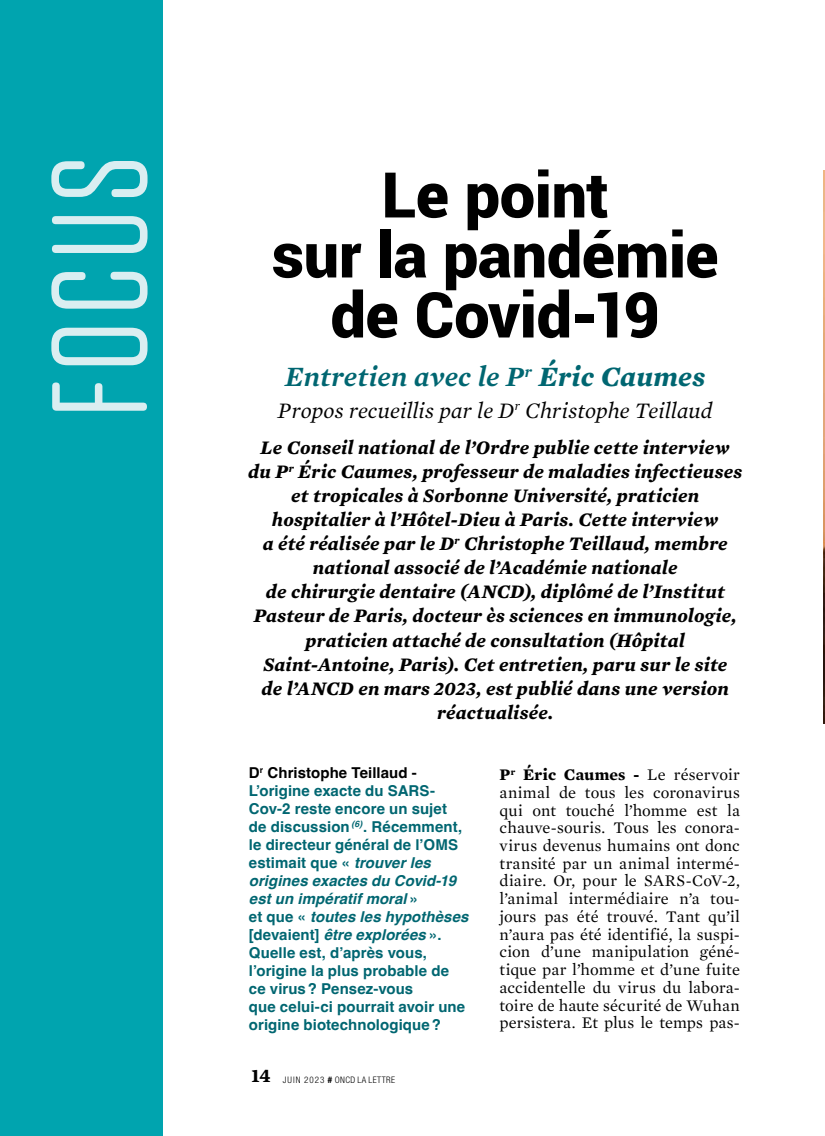
<style>
.page{position:relative;width:825px;height:1136px;background:#fff}
.page>*{position:absolute;margin:0;border:0;box-sizing:border-box;transform-origin:0 0}
.t1{font:135px "Tungsten Rounded";letter-spacing:.06em;color:#daeef1}
.t2{font:900 63px/60px "Roboto";letter-spacing:-.005em;color:#000;text-align:center}
.t3{font:italic 600 28.5px "Mercury Text G1";letter-spacing:.005em;color:#006671}
.t4{font:italic 22.5px "Mercury Text G1";letter-spacing:.005em;color:#000}
.t5{font:italic 700 19.5px/24px "Mercury Text G1";letter-spacing:.01em;color:#000;text-align:center}
.t6{font:16.5px/17.7px "Mercury Text G1";letter-spacing:.01em;color:#000;text-align:justify}
.t7{font:700 15px/18px "Helvetica";letter-spacing:.005em;color:#006671}
.t8{font:300 condensed 9px "Helvetica Neue LT Std";letter-spacing:.07em;color:#000}
.s1{font-weight:700}
.s2{color:#000}
.s3{font-style:italic}
.s4{font-family:"Helvetica Neue";font-weight:700;font-style:italic;font-stretch:normal}
</style>
<div class="page">
<div style="left:0;top:0;width:162px;height:1135px;background:#00a4af"></div>
<img style="left:824px;top:170px;width:1px;height:553px">
<h1 class="t1" style="left:30px;top:417px;width:262px;rotate:-90deg">FOCUS</h1>
<h2 class="t2" style="left:272px;top:162px;width:448px">Le point<br>sur la pandémie de Covid-19</h2>
<h3 class="t3" style="left:285px;top:355px;width:422px">Entretien avec le P<sup>r</sup> <span class="s1">Éric Caumes</span></h3>
<p class="t4" style="left:278px;top:394px;width:436px">Propos recueillis par le D<sup>r</sup> Christophe Teillaud</p>
<p class="t5" style="left:248px;top:435px;width:495px">Le Conseil national de l’Ordre publie cette interview du P<sup>r</sup> Éric Caumes, professeur de maladies infectieuses et tropicales à Sorbonne Université, praticien hospitalier à l’Hôtel-Dieu à Paris. Cette interview<br>a été réalisée par le D<sup>r</sup> Christophe Teillaud, membre national associé de l’Académie nationale<br>de chirurgie dentaire (ANCD), diplômé de l’Institut Pasteur de Paris, docteur ès sciences en immunologie, praticien attaché de consultation (Hôpital Saint-Antoine, Paris). Cet entretien, paru sur le site<br>de l’ANCD en mars 2023, est publié dans une version réactualisée.</p>
<p class="t7" style="left:249px;top:765px;width:221px"><span class="s2">D</span><sup>r</sup> <span class="s2">Christophe Teillaud -<br></span>L’origine exacte du SARS-<br>Cov-2 reste encore un sujet<br>de discussion <sup>(6)</sup>. Récemment, le directeur général de l’OMS estimait que « <span class="s3">trouver les origines exactes du Covid-19 est un impératif moral</span> »<br>et que « <span class="s3">toutes les hypothèses </span>[devaient] <span class="s3">être explorées</span> ».<br>Quelle est, d’après vous, l’origine la plus probable de ce virus? Pensez-vous<br>que celui-ci pourrait avoir une origine biotechnologique?</p>
<p class="t8" style="left:251px;top:1074px;width:145px"><sup>14</sup> JUIN 2023 <span class="s4">#</span> ONCD LA LETTRE</p>
<p class="t6" style="left:500px;top:765px;width:242px"><span class="s1">P</span><sup>r</sup> <span class="s1">Éric Caumes -</span> Le réservoir animal de tous les coronavirus qui ont touché l’homme est la chauve-souris. Tous les conora&shy;virus devenus humains ont donc transité par un animal intermé&shy;diaire. Or, pour le SARS-CoV-2, l’animal intermédiaire n’a tou&shy;jours pas été trouvé. Tant qu’il n’aura pas été identifié, la suspi&shy;cion d’une manipulation géné&shy;tique par l’homme et d’une fuite accidentelle du virus du labora&shy;toire de haute sécurité de Wuhan persistera. Et plus le temps pas-</p>
</div>
